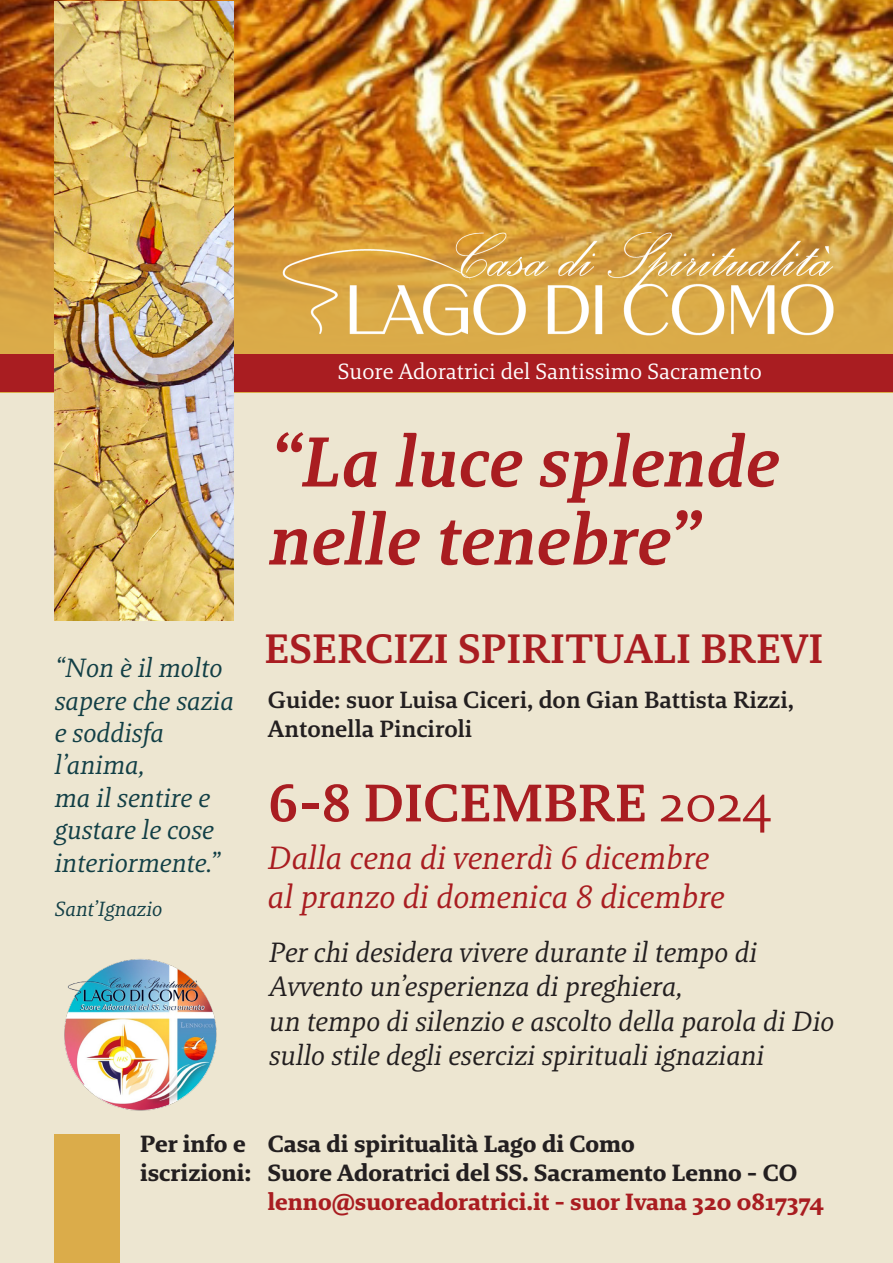
<style>
.page{position:relative;width:893px;height:1263px;background:#fff}
.page>*{position:absolute;margin:0;border:0;box-sizing:border-box;transform-origin:0 0}
.t1{font:italic 600 72px "Brando";color:#a91d21}
.t2{font:600 54px "Brando";color:#a91d21}
.t3{font:600 42px "Brando";color:#a91d21}
.t4{font:italic 33px "Brando";color:#a91d21}
.t5{font:italic 28.5px/34.2px "Brando";color:#231f20}
.t6{font:italic 27px/32.4px "Brando";color:#123f46}
.t7{font:700 24px "Brando";color:#231f20}
.t8{font:600 24px "Brando";color:#231f20}
.t9{font:700 24px "Brando";color:#a91d21}
.t10{font:22.5px "Brando";color:#fff}
.t11{font:italic 21px "Brando";color:#123f46}
.s1{font-weight:400}
</style>
<div class="page">
<img style="left:0;top:0;width:893px;height:196px">
<img style="left:0;top:196px;width:893px;height:197px">
<div style="left:0;top:393px;width:893px;height:870px;background:#ede6d1"></div>
<img style="left:64px;top:959px;width:153px;height:152px">
<div style="left:54px;top:1134px;width:66px;height:129px;background:#dbac4a"></div>
<img style="left:273px;top:209px;width:588px;height:145px">
<div style="left:0;top:354px;width:893px;height:38px;background:#a91d21"></div>
<img style="left:54px;top:1px;width:180px;height:620px">
<p class="t10" style="left:338px;top:358px;width:425px">Suore Adoratrici del Santissimo Sacramento</p>
<p class="t1" style="left:269px;top:417px;width:512px">“La luce splende</p>
<p class="t1" style="left:269px;top:495px;width:433px">nelle tenebre”</p>
<p class="t6" style="left:55px;top:651px;width:181px">“Non è il molto sapere che sazia e soddisfa</p>
<p class="t6" style="left:55px;top:749px;width:91px">l’anima,</p>
<p class="t6" style="left:55px;top:781px;width:167px">ma il sentire e gustare le cose interiormente.”</p>
<p class="t11" style="left:55px;top:896px;width:109px">Sant’Ignazio</p>
<p class="t3" style="left:264px;top:622px;width:561px">ESERCIZI SPIRITUALI BREVI</p>
<p class="t8" style="left:268px;top:685px;width:528px">Guide: suor Luisa Ciceri, don Gian Battista Rizzi,</p>
<p class="t8" style="left:268px;top:713px;width:206px">Antonella Pinciroli</p>
<p class="t2" style="left:268px;top:769px;width:506px">6-8 DICEMBRE <span class="s1">2024</span></p>
<p class="t4" style="left:268px;top:837px;width:443px">Dalla cena di venerdì 6 dicembre</p>
<p class="t4" style="left:268px;top:877px;width:458px">al pranzo di domenica 8 dicembre</p>
<p class="t5" style="left:269px;top:935px;width:490px">Per chi desidera vivere durante il tempo di<br>Avvento un’esperienza di preghiera,</p>
<p class="t5" style="left:269px;top:1003px;width:567px">un tempo di silenzio e ascolto della parola di Dio sullo stile degli esercizi spirituali ignaziani</p>
<p class="t7" style="left:140px;top:1129px;width:107px">Per info e</p>
<p class="t7" style="left:140px;top:1158px;width:113px">iscrizioni:</p>
<p class="t7" style="left:268px;top:1129px;width:368px">Casa di spiritualità Lago di Como</p>
<p class="t7" style="left:268px;top:1158px;width:531px">Suore Adoratrici del SS. Sacramento Lenno - CO</p>
<p class="t9" style="left:268px;top:1186px;width:557px">lenno@suoreadoratrici.it - suor Ivana 320 0817374</p>
</div>
